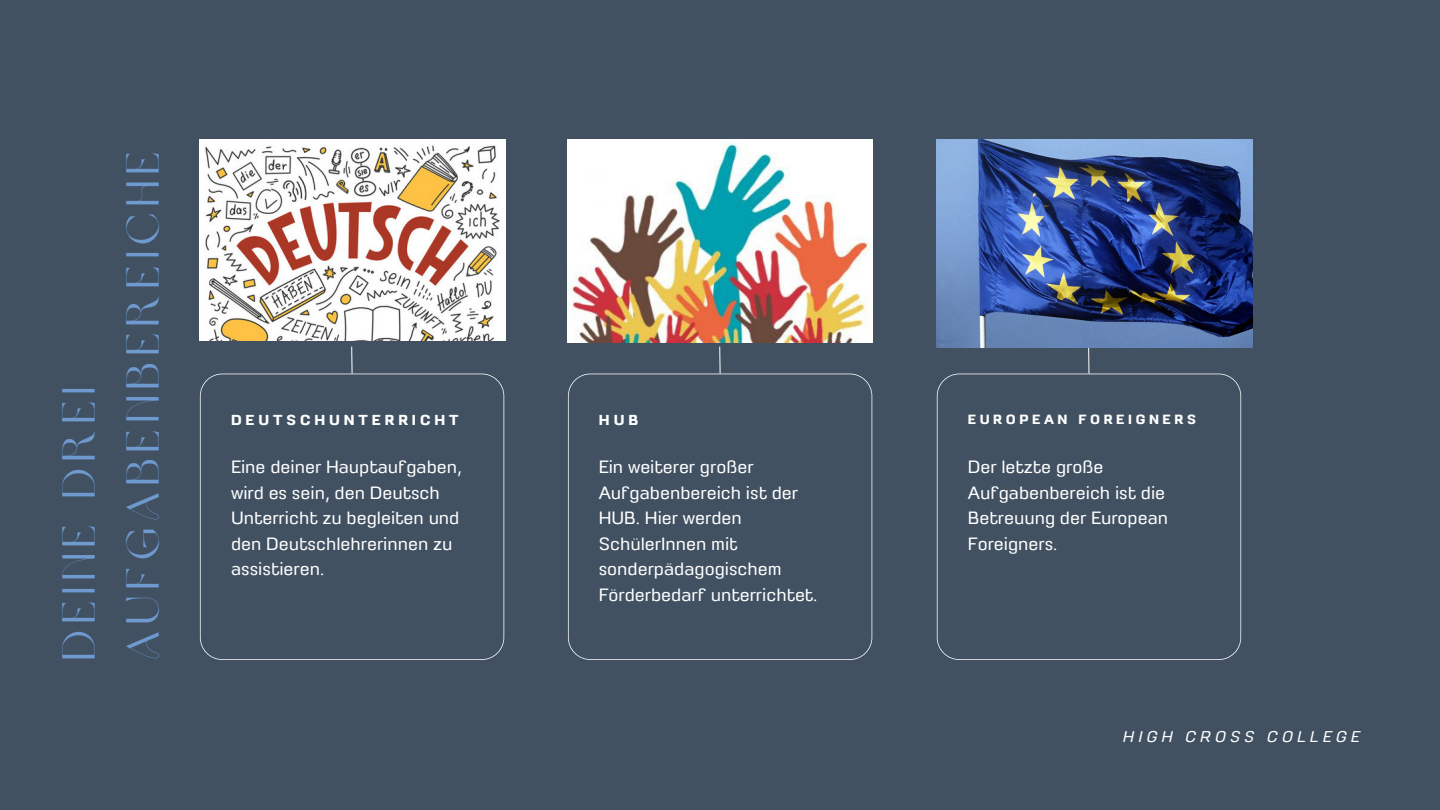
<style>
.page{position:relative;width:1440px;height:810px;background:#415162}
.page>*{position:absolute;margin:0;border:0;box-sizing:border-box;transform-origin:0 0}
.t1{font:45.9px/63.7px "Brown Sugar";letter-spacing:.15em;color:#6f9ad0}
.t2{font:16px/25.5px "Petchlamoon";color:#fff}
.t3{font:italic 14px "Petchlamoon";letter-spacing:.3em;color:#fff}
.t4{font:700 13px "Petchlamoon";letter-spacing:.3em;color:#fff}
.t5{font:700 12px "Petchlamoon";letter-spacing:.3em;color:#fff}
</style>
<div class="page">
<svg style="left:568px;top:374px;width:304px;height:286px"></svg>
<svg style="left:719px;top:346px;width:2px;height:28px"></svg>
<svg style="left:937px;top:374px;width:304px;height:286px"></svg>
<svg style="left:1088px;top:348px;width:2px;height:26px"></svg>
<svg style="left:200px;top:374px;width:304px;height:286px"></svg>
<svg style="left:351px;top:346px;width:2px;height:28px"></svg>
<img style="left:937px;top:140px;width:316px;height:208px">
<img style="left:568px;top:140px;width:304px;height:202px">
<img style="left:200px;top:140px;width:305px;height:200px">
<h4 class="t1" style="left:52px;top:660px;width:510px;rotate:-90deg">Deine drei<br>Aufgabenbereiche</h4>
<p class="t4" style="left:231px;top:412px;width:229px">DEUTSCHUNTERRICHT</p>
<p class="t4" style="left:599px;top:412px;width:41px">HUB</p>
<p class="t5" style="left:968px;top:412px;width:230px">EUROPEAN FOREIGNERS</p>
<p class="t2" style="left:231px;top:455px;width:233px">Eine deiner Hauptaufgaben, wird es sein, den Deutsch<br>Unterricht zu begleiten und den Deutschlehrerinnen zu assistieren.</p>
<p class="t2" style="left:599px;top:455px;width:220px">Ein weiterer großer<br>Aufgabenbereich ist der<br>HUB. Hier werden<br>SchülerInnen mit sonderpädagogischem<br>Förderbedarf unterrichtet.</p>
<p class="t2" style="left:968px;top:455px;width:202px">Der letzte große<br>Aufgabenbereich ist die<br>Betreuung der European<br>Foreigners.</p>
<p class="t3" style="left:1122px;top:729px;width:238px">HIGH CROSS COLLEGE</p>
</div>
